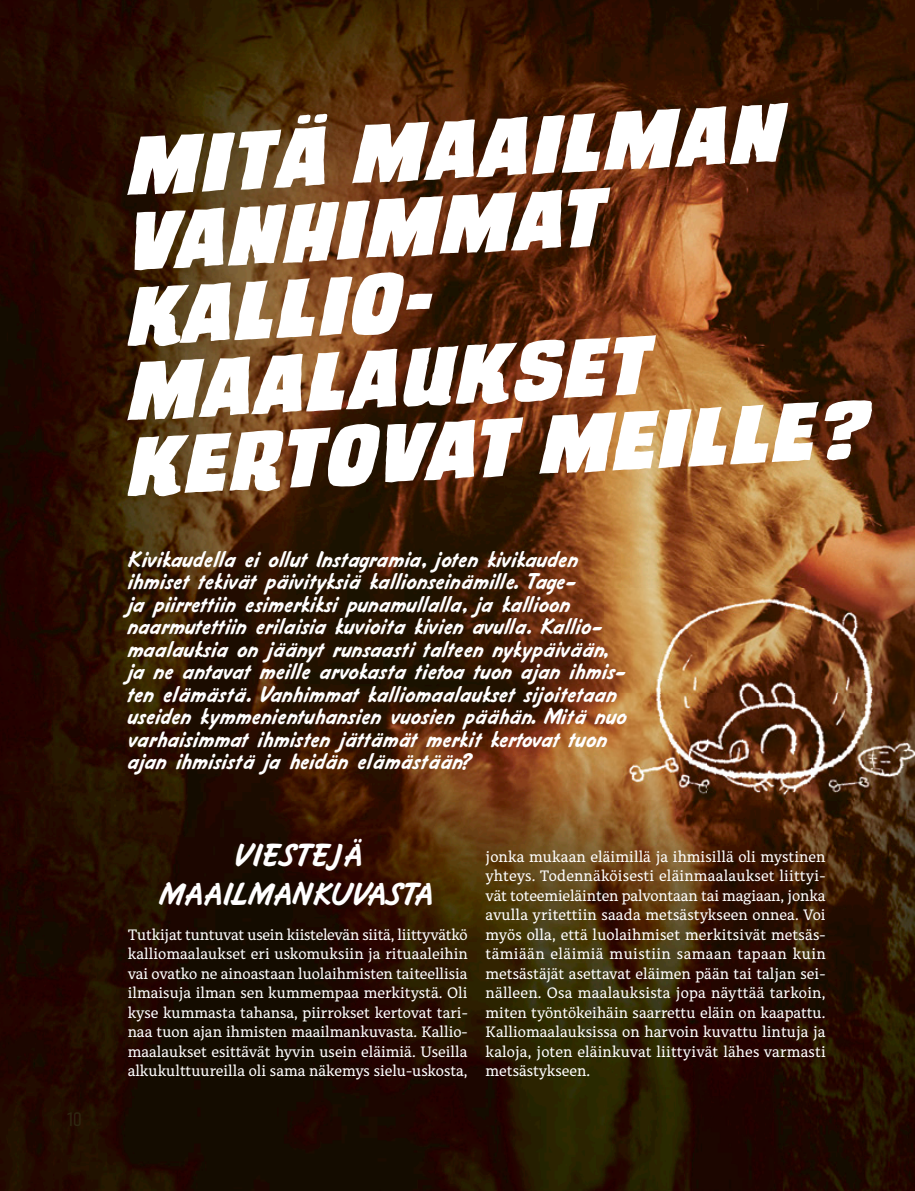
<style>
.page{position:relative;width:915px;height:1191px;background:#fff}
.page>*{position:absolute;margin:0;border:0;box-sizing:border-box;transform-origin:0 0}
.t1{font:italic 93px/75px "Trash Cinema BB";color:#fff}
.t2{font:31.5px/39px "Wylie WF";letter-spacing:-.02em;color:#fff;text-align:center}
.t3{font:22.5px/22.5px "Wylie WF";color:#fff}
.t4{font:19.5px "Vin Sans Pro";color:#2f2812}
.t5{font:15px/19.5px "Alkes";color:#fff;text-align:justify}
.s1{font-size:94.5px}
</style>
<div class="page">
<img style="left:0;top:0;width:914px;height:1191px">
<img style="left:604px;top:589px;width:310px;height:210px">
<svg style="left:297px;top:114px;width:30px;height:10px"></svg>
<h3 class="t4" style="left:67px;top:1108px;width:16px">10</h3>
<h1 class="t1" style="left:124px;top:129px;width:656px;rotate:-3deg">MIT<span class="s1">A</span> MAAILMAN</h1>
<h1 class="t1" style="left:112px;top:205px;width:741px;rotate:-3deg">VANHIMMAT<br>KALLIO-<br>MAALAUKSET<br>KERTOVAT MEILLE?</h1>
<p class="t3" style="left:128px;top:548px;width:501px">Kivikaudella ei ollut Instagramia, joten kivikauden ihmiset tekivät päivityksiä kallionseinämille. Tage-<br>ja piirrettiin esimerkiksi punamullalla, ja kallioon naarmutettiin erilaisia kuvioita kivien avulla. Kallio&shy;maalauksia on jäänyt runsaasti talteen nyky päivään, ja ne antavat meille arvokasta tietoa tuon ajan ihmis&shy;ten elämästä. Vanhimmat kalliomaalaukset sijoitetaan useiden kymmenientuhansien vuosien päähän. Mitä nuo varhaisimmat ihmisten jättämät merkit kertovat tuon ajan ihmisistä ja heidän elämästään?</p>
<h2 class="t2" style="left:160px;top:836px;width:276px">VIESTEJÄ<br>MAAILMANKUVASTA</h2>
<p class="t5" style="left:128px;top:924px;width:341px">Tutkijat tuntuvat usein kiistelevän siitä, liittyvätkö kalliomaalaukset eri uskomuksiin ja rituaaleihin vai ovatko ne ainoastaan luolaihmisten taiteellisia ilmaisuja ilman sen kummempaa merkitystä. Oli kyse kummasta tahansa, piirrokset kertovat tari&shy;naa tuon ajan ihmisten maailmankuvasta. Kallio&shy;maalaukset esittävät hyvin usein eläimiä. Useilla alkukulttuureilla oli sama näkemys sielu-uskosta,</p>
<p class="t5" style="left:485px;top:846px;width:341px">jonka mukaan eläimillä ja ihmisillä oli mystinen yhteys. Todennäköisesti eläinmaalaukset liittyi&shy;vät toteemieläinten palvontaan tai magiaan, jonka avulla yritettiin saada metsästykseen onnea. Voi myös olla, että luolaihmiset merkitsivät metsäs&shy;tämiään eläimiä muistiin samaan tapaan kuin metsästäjät asettavat eläimen pään tai taljan sei&shy;nälleen. Osa maalauksista jopa näyttää tarkoin, miten työntökeihäin saarrettu eläin on kaapattu.<br>Kalliomaalauksissa on harvoin kuvattu lintuja ja kaloja, joten eläinkuvat liittyivät lähes varmasti metsästykseen.</p>
</div>
